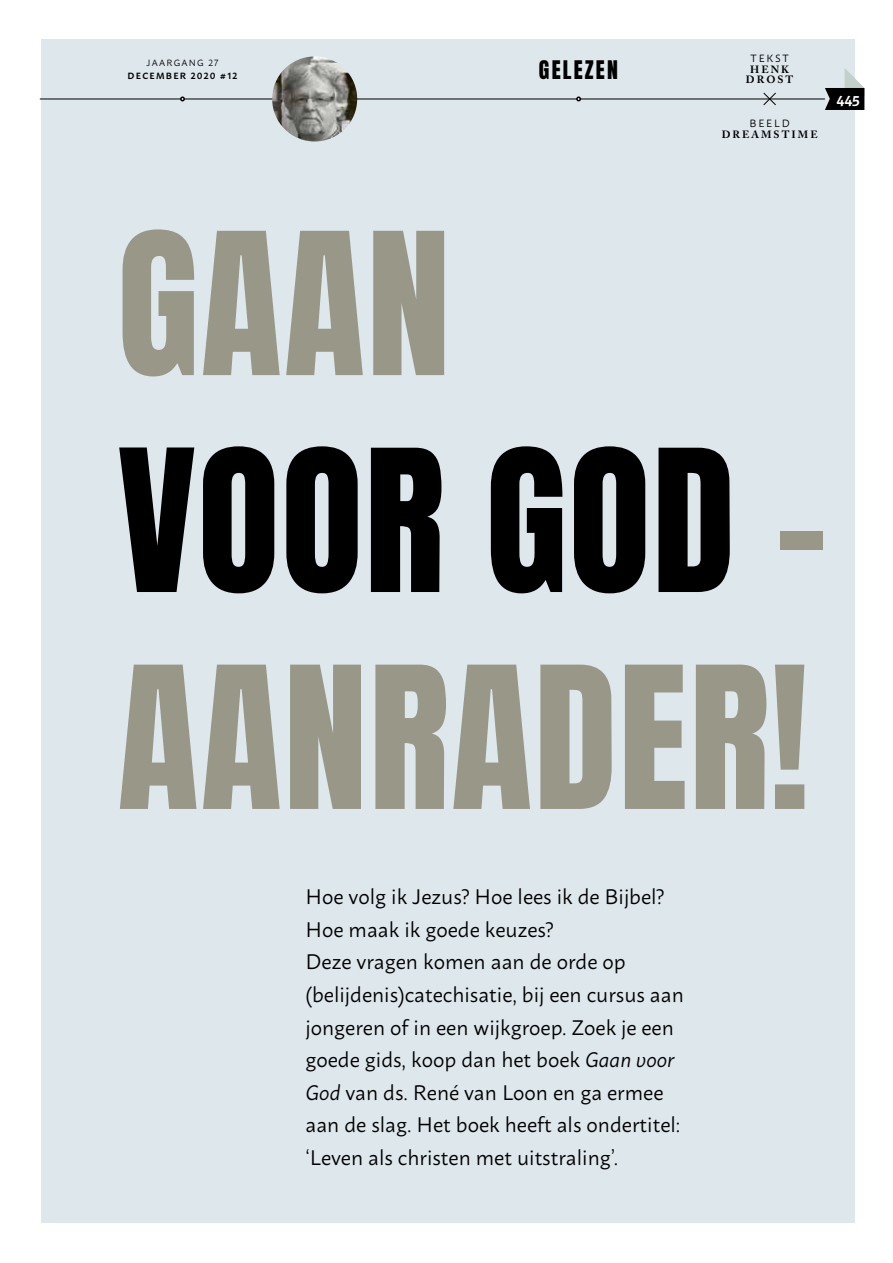
<style>
.page{position:relative;width:893px;height:1263px;background:#fff}
.page>*{position:absolute;margin:0;border:0;box-sizing:border-box;transform-origin:0 0}
.t1{font:168px/216.9px "Anton";letter-spacing:.01em;color:#989788}
.t2{font:21.75px "Anton";letter-spacing:.1em;color:#000}
.t3{font:21px/32.5px "Macho";color:#000}
.t4{font:600 15px "Macho";color:#fff}
.t5{font:700 10.5px/10.9px "Adobe Caslon Pro";letter-spacing:.195em;color:#000;text-align:center}
.t6{font:10.5px "Macho";letter-spacing:.18em;color:#000}
.t7{font:600 9px "Macho";letter-spacing:.14em;color:#000}
.t8{font:9px "Macho";letter-spacing:.14em;color:#000}
.s1{color:#000}
.s2{font-style:italic}
</style>
<div class="page">
<div style="left:41px;top:39px;width:813px;height:1184px;background:#dde7ec"></div>
<hr style="left:40px;top:99px;width:785px;height:1px;background:#000">
<svg style="left:576px;top:97px;width:5px;height:4px"></svg>
<svg style="left:180px;top:97px;width:5px;height:4px"></svg>
<svg style="left:825px;top:68px;width:39px;height:42px"></svg>
<img style="left:272px;top:56px;width:85px;height:85px;border-radius:43px">
<svg style="left:763px;top:92px;width:14px;height:14px"></svg>
<p class="t8" style="left:146px;top:55px;width:74px">JAARGANG 27</p>
<p class="t7" style="left:128px;top:68px;width:111px">DECEMBER 2020 #12</p>
<p class="t2" style="left:539px;top:59px;width:80px">GELEZEN</p>
<p class="t6" style="left:750px;top:49px;width:40px">TEKST</p>
<p class="t5" style="left:746px;top:63px;width:49px">HENK<br>DROST</p>
<p class="t6" style="left:749px;top:114px;width:42px">BEELD</p>
<p class="t5" style="left:722px;top:129px;width:98px">DREAMSTIME</p>
<p class="t4" style="left:836px;top:85px;width:25px">445</p>
<h1 class="t1" style="left:117px;top:209px;width:711px">GAAN<br><span class="s1">VOOR GOD</span> –<br>AANRADER!</h1>
<p class="t3" style="left:305px;top:878px;width:380px">Hoe volg ik Jezus? Hoe lees ik de Bijbel?<br>Hoe maak ik goede keuzes?<br>Deze vragen komen aan de orde op (belijdenis)catechisatie, bij een cursus aan jongeren of in een wijkgroep. Zoek je een goede gids, koop dan het boek <span class="s2">Gaan voor God</span> van ds. René van Loon en ga ermee aan de slag. Het boek heeft als ondertitel: ‘Leven als christen met uitstraling’.</p>
</div>
